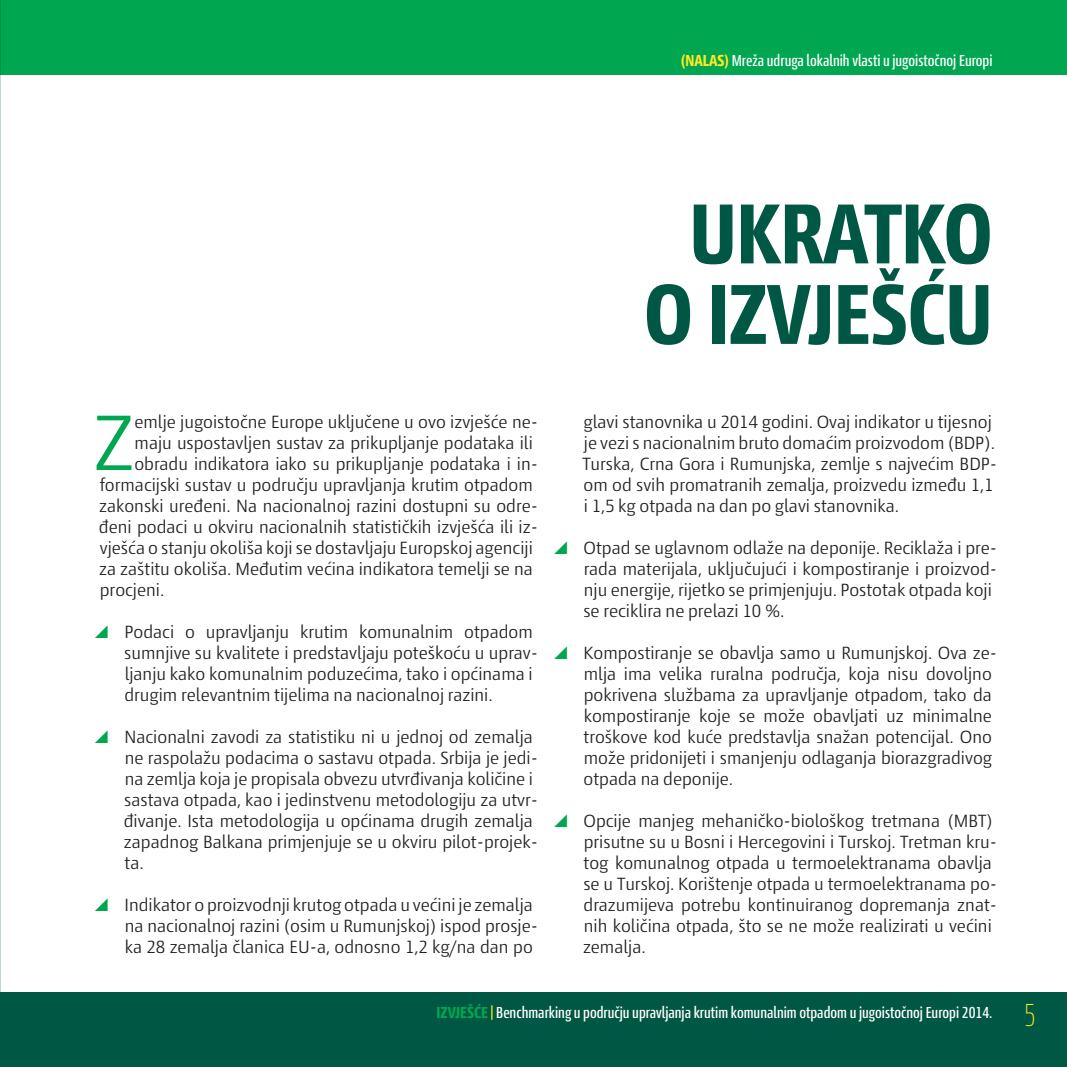
<style>
.page{position:relative;width:1067px;height:1067px;background:#fff}
.page>*{position:absolute;margin:0;border:0;box-sizing:border-box;transform-origin:0 0}
.t1{font:700 condensed 84px/80.5px "Den Haag Nova";color:#005743;text-align:center}
.t2{font:300 77.52px "Den Haag Nova";color:#00a650}
.t3{font:300 17.5px/21px "Den Haag Nova";color:#231f20}
.t4{font:500 condensed 15.75px "Den Haag Nova";color:#fff}
.s1{font-weight:700;color:#ffe925}
.s2{font-weight:700;color:#00a650}
.s3{color:#ffe925}
.s4{font-weight:100;font-size:31.5px;color:#ffe925}
</style>
<div class="page">
<div style="left:0;top:0;width:1067px;height:74px;background:#00a650"></div>
<div style="left:0;top:992px;width:1067px;height:75px;background:#005743"></div>
<p class="t4" style="left:680px;top:49px;width:313px"><span class="s1">(NALAS)</span> Mreža udruga lokalnih vlasti u jugoistočnoj Europi</p>
<h2 class="t2" style="left:93px;top:389px;width:42px">Z</h2>
<p class="t3" style="left:134px;top:410px;width:405px">emlje jugoistočne Europe uključene u ovo izvješće ne-</p>
<p class="t3" style="left:135px;top:431px;width:400px">maju uspostavljen sustav za prikupljanje podataka ili</p>
<p class="t3" style="left:134px;top:452px;width:405px">obradu indikatora iako su prikupljanje podataka i in-</p>
<p class="t3" style="left:100px;top:473px;width:434px">formacijski sustav u području upravljanja krutim otpadom</p>
<p class="t3" style="left:99px;top:494px;width:440px">zakonski uređeni. Na nacionalnoj razini dostupni su odre-</p>
<p class="t3" style="left:99px;top:515px;width:441px">đeni podaci u okviru nacionalnih statističkih izvješća ili iz-</p>
<p class="t3" style="left:100px;top:536px;width:434px">vješća o stanju okoliša koji se dostavljaju Europskoj agenciji</p>
<p class="t3" style="left:99px;top:557px;width:435px">za zaštitu okoliša. Međutim većina indikatora temelji se na</p>
<p class="t3" style="left:100px;top:578px;width:66px">procjeni.</p>
<p class="t3" style="left:124px;top:620px;width:415px">Podaci o upravljanju krutim komunalnim otpadom sumnjive su kvalitete i predstavljaju poteškoću u uprav&shy;ljanju kako komunalnim poduzećima, tako i općinama i drugim relevantnim tijelima na nacionalnoj razini.</p>
<p class="t3" style="left:124px;top:725px;width:416px">Nacionalni zavodi za statistiku ni u jednoj od zemalja ne raspolažu podacima o sastavu otpada. Srbija je jedi&shy;na zemlja koja je propisala obvezu utvrđivanja količine i sastava otpada, kao i jedinstvenu metodologiju za utvr&shy;đivanje. Ista metodologija u općinama drugih zemalja zapadnog Balkana primjenjuje se u okviru pilot-projek&shy;ta.</p>
<p class="t3" style="left:125px;top:893px;width:415px">Indikator o proizvodnji krutog otpada u većini je zemalja na nacionalnoj razini (osim u Rumunjskoj) ispod prosje&shy;ka 28 zemalja članica EU-a, odnosno 1,2 kg/na dan po</p>
<h1 class="t1" style="left:644px;top:189px;width:350px">UKRATKO<br>O IZVJEŠĆU</h1>
<p class="t3" style="left:582px;top:410px;width:416px">glavi stanovnika u 2014 godini. Ovaj indikator u tijesnoj je vezi s nacionalnim bruto domaćim proizvodom (BDP).<br>Turska, Crna Gora i Rumunjska, zemlje s najvećim BDP&shy;om od svih promatranih zemalja, proizvedu između 1,1 i 1,5 kg otpada na dan po glavi stanovnika.</p>
<p class="t3" style="left:583px;top:536px;width:415px">Otpad se uglavnom odlaže na deponije. Reciklaža i pre&shy;rada materijala, uključujući i kompostiranje i proizvod&shy;nju energije, rijetko se primjenjuju. Postotak otpada koji se reciklira ne prelazi 10 %.</p>
<p class="t3" style="left:583px;top:641px;width:415px">Kompostiranje se obavlja samo u Rumunjskoj. Ova ze&shy;mlja ima velika ruralna područja, koja nisu dovoljno pokrivena službama za upravljanje otpadom, tako da kompostiranje koje se može obavljati uz minimalne troškove kod kuće predstavlja snažan potencijal. Ono može pridonijeti i smanjenju odlaganja biorazgradivog otpada na deponije.</p>
<p class="t3" style="left:583px;top:809px;width:416px">Opcije manjeg mehaničko-biološkog tretmana (MBT) prisutne su u Bosni i Hercegovini i Turskoj. Tretman kru&shy;tog komunalnog otpada u termoelektranama obavlja se u Turskoj. Korištenje otpada u termoelektranama po&shy;drazumijeva potrebu kontinuiranog dopremanja znat&shy;nih količina otpada, što se ne može realizirati u većini zemalja.</p>
<p class="t4" style="left:436px;top:1001px;width:600px"><span class="s2">IZVJEŠĆE</span> <span class="s3">|</span> Benchmarking u području upravljanja krutim komunalnim otpadom u jugoistočnoj Europi 2014. <span class="s4">5</span></p>
</div>
